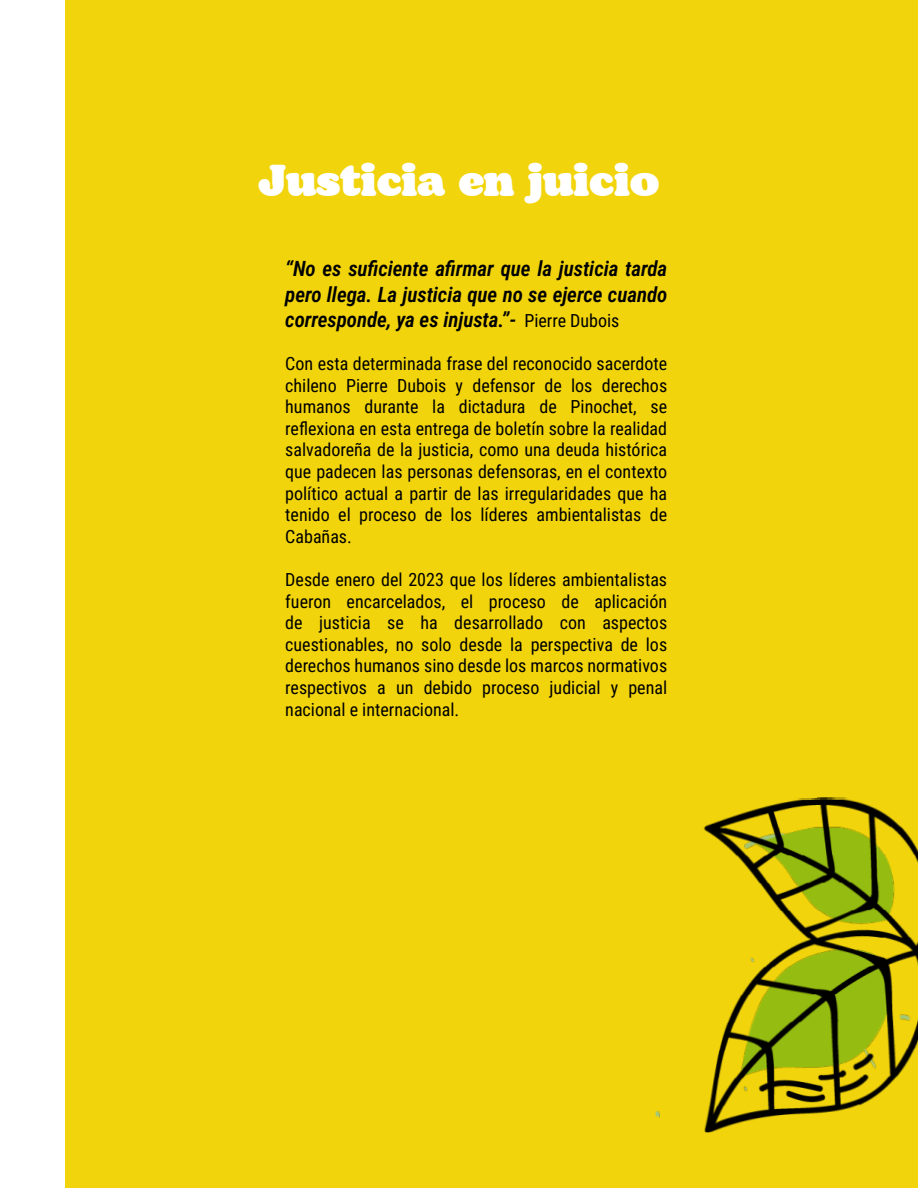
<style>
.page{position:relative;width:918px;height:1188px;background:#fff}
.page>*{position:absolute;margin:0;border:0;box-sizing:border-box;transform-origin:0 0}
.t1{font:900 43.5px "Bogart Trial";color:#fff}
.t2{font:italic 600 21px/25.2px "Roboto Condensed";color:#000;text-align:justify}
.t3{font:18px/21.6px "Roboto Condensed";color:#000;text-align:justify}
.s1{font-weight:400;font-style:normal;font-size:18px}
</style>
<div class="page">
<div style="left:66px;top:0;width:852px;height:1188px;background:#f1d40c"></div>
<img style="left:655px;top:797px;width:263px;height:336px">
<h1 class="t1" style="left:259px;top:150px;width:402px">Justicia en juicio</h1>
<p class="t2" style="left:285px;top:256px;width:383px">“No es suficiente afirmar que la justicia tarda pero llega. La justicia que no se ejerce cuando corresponde, ya es injusta.”- <span class="s1">Pierre Dubois</span></p>
<p class="t3" style="left:285px;top:352px;width:383px">Con esta determinada frase del reconocido sacerdote chileno Pierre Dubois y defensor de los derechos humanos durante la dictadura de Pinochet, se reflexiona en esta entrega de boletín sobre la realidad salvadoreña de la justicia, como una deuda histórica que padecen las personas defensoras, en el contexto político actual a partir de las irregularidades que ha tenido el proceso de los líderes ambientalistas de Cabañas.</p>
<p class="t3" style="left:285px;top:568px;width:383px">Desde enero del 2023 que los líderes ambientalistas fueron encarcelados, el proceso de aplicación de justicia se ha desarrollado con aspectos cuestionables, no solo desde la perspectiva de los derechos humanos sino desde los marcos normativos respectivos a un debido proceso judicial y penal nacional e internacional.</p>
</div>
